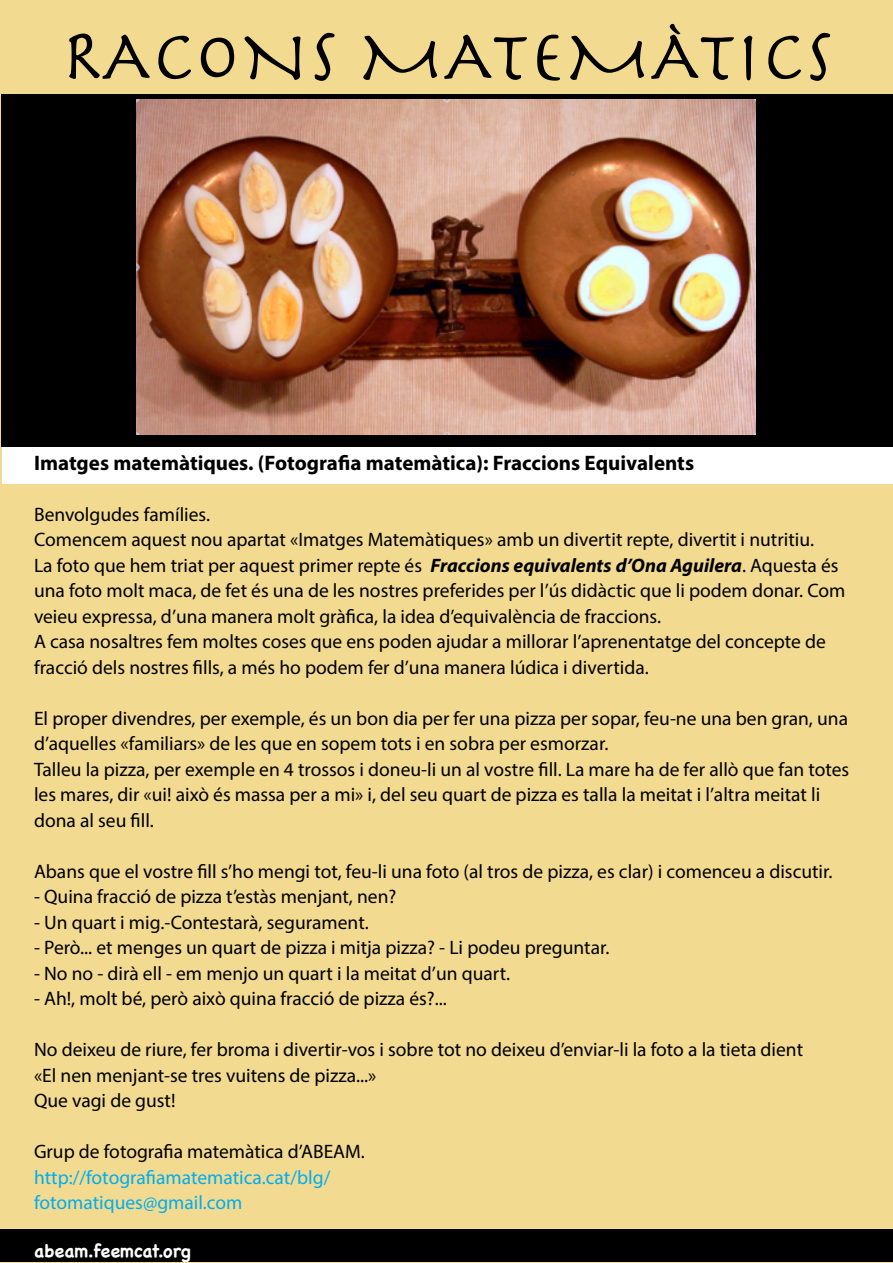
<style>
.page{position:relative;width:893px;height:1263px;background:#fff}
.page>*{position:absolute;margin:0;border:0;box-sizing:border-box;transform-origin:0 0}
.t1{font:73.5px "Herculanum";color:#000}
.t2{font:700 21px "Myriad Pro";color:#000}
.t3{font:19.5px/25.5px "Myriad Pro";color:#000}
.t4{font:19.5px/25.5px "Myriad Pro";color:#00aeef}
.t5{font:700 18px "Chalkboard";color:#fff}
.s1{font-weight:700;font-style:italic}
</style>
<div class="page">
<div style="left:1px;top:0;width:892px;height:1263px;background:#f2da90"></div>
<div style="left:2px;top:447px;width:890px;height:37px;background:#fff"></div>
<div style="left:1px;top:94px;width:892px;height:352px;background:#000"></div>
<img style="left:136px;top:100px;width:619px;height:335px">
<div style="left:0;top:1230px;width:892px;height:32px;background:#000"></div>
<h1 class="t1" style="left:61px;top:9px;width:773px">RACONS MATEMÀTICS</h1>
<p class="t2" style="left:34px;top:449px;width:662px">Imatges matemàtiques. (Fotografia matemàtica): Fraccions Equivalents</p>
<p class="t3" style="left:34px;top:501px;width:813px">Benvolgudes famílies.<br>Comencem aquest nou apartat «Imatges Matemàtiques» amb un divertit repte, divertit i nutritiu.<br>La foto que hem triat per aquest primer repte és <span class="s1">Fraccions equivalents d’Ona Aguilera</span>. Aquesta és una foto molt maca, de fet és una de les nostres preferides per l’ús didàctic que li podem donar. Com veieu expressa, d’una manera molt gràfica, la idea d’equivalència de fraccions.<br>A casa nosaltres fem moltes coses que ens poden ajudar a millorar l’aprenentatge del concepte de fracció dels nostres fills, a més ho podem fer d’una manera lúdica i divertida.</p>
<p class="t3" style="left:34px;top:705px;width:817px">El proper divendres, per exemple, és un bon dia per fer una pizza per sopar, feu-ne una ben gran, una d’aquelles «familiars» de les que en sopem tots i en sobra per esmorzar.<br>Talleu la pizza, per exemple en 4 trossos i doneu-li un al vostre fill. La mare ha de fer allò que fan totes les mares, dir «ui! això és massa per a mi» i, del seu quart de pizza es talla la meitat i l’altra meitat li dona al seu fill.</p>
<p class="t3" style="left:34px;top:858px;width:800px">Abans que el vostre fill s’ho mengi tot, feu-li una foto (al tros de pizza, es clar) i comenceu a discutir.</p>
<p class="t3" style="left:34px;top:884px;width:364px">- Quina fracció de pizza t’estàs menjant, nen?</p>
<p class="t3" style="left:34px;top:909px;width:336px">- Un quart i mig.-Contestarà, segurament.</p>
<p class="t3" style="left:34px;top:935px;width:577px">- Però... et menges un quart de pizza i mitja pizza? - Li podeu preguntar.</p>
<p class="t3" style="left:34px;top:960px;width:478px">- No no - dirà ell - em menjo un quart i la meitat d’un quart.</p>
<p class="t3" style="left:34px;top:986px;width:414px">- Ah!, molt bé, però això quina fracció de pizza és?...</p>
<p class="t3" style="left:34px;top:1037px;width:771px">No deixeu de riure, fer broma i divertir-vos i sobre tot no deixeu d’enviar-li la foto a la tieta dient «El nen menjant-se tres vuitens de pizza...»<br>Que vagi de gust!</p>
<p class="t3" style="left:34px;top:1139px;width:332px">Grup de fotografia matemàtica d’ABEAM.</p>
<p class="t4" style="left:34px;top:1164px;width:298px">http://fotografiamatematica.cat/blg/ fotomatiques@gmail.com</p>
<p class="t5" style="left:34px;top:1240px;width:158px">abeam.feemcat.org</p>
</div>
